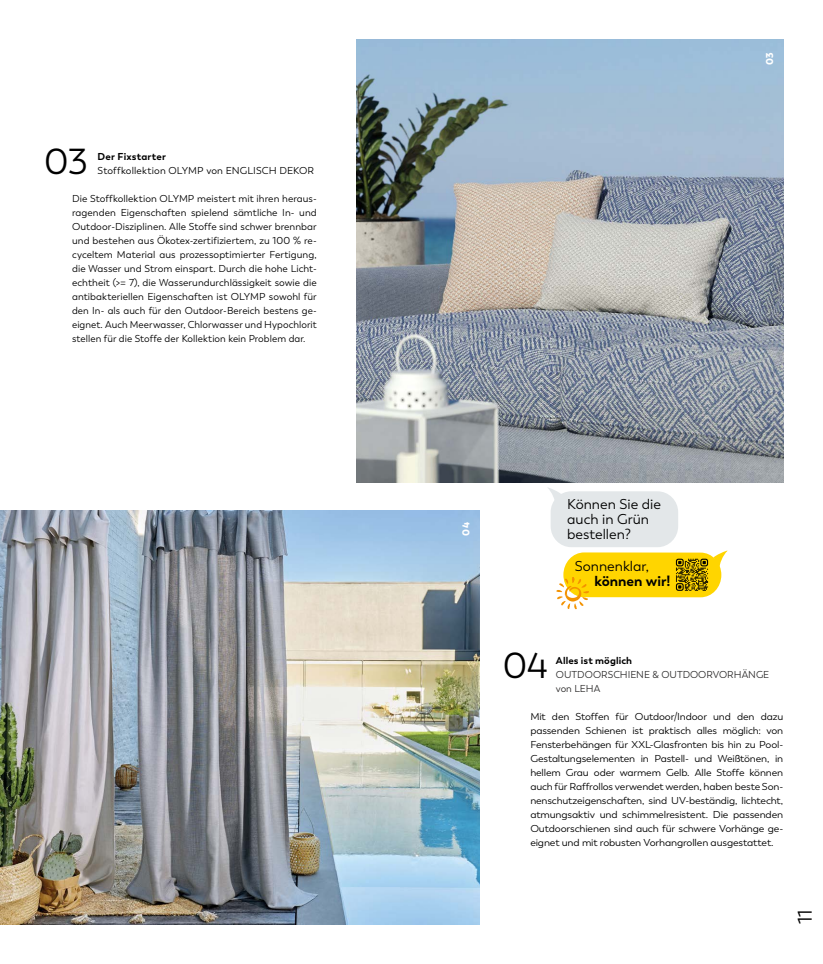
<style>
.page{position:relative;width:823px;height:964px;background:#fff}
.page>*{position:absolute;margin:0;border:0;box-sizing:border-box;transform-origin:0 0}
.t1{font:36px "Trenda";color:#000}
.t2{font:19.8px "Trenda";color:#000}
.t3{font:14.2px/14.8px "Trenda";color:#000}
.t4{font:700 14.2px "Trenda";color:#000}
.t5{font:10px/14px "Trenda";color:#000;text-align:justify}
.t6{font:10px/14px "Trenda";color:#000;text-align:justify;scale:1.04 1}
.t7{font:10px/14px "Trenda";color:#2c2b2b}
.t8{font:700 10px "Trenda";letter-spacing:.015em;color:#000}
.t9{font:900 10px "Trenda";color:#fff}
</style>
<div class="page">
<img style="left:1px;top:510px;width:478px;height:414px">
<div style="left:550px;top:491px;width:127px;height:56px;background:#e3e7e9;border-radius:21px"></div>
<svg style="left:548px;top:487px;width:13px;height:19px"></svg>
<svg style="left:556px;top:550px;width:171px;height:59px"></svg>
<img style="left:675px;top:559px;width:32px;height:32px">
<img style="left:356px;top:40px;width:426px;height:442px">
<h1 class="t1" style="left:44px;top:141px;width:45px">03</h1>
<p class="t8" style="left:98px;top:150px;width:70px">Der Fixstarter</p>
<p class="t5" style="left:98px;top:164px;width:218px">Stoffkollektion OLYMP von ENGLISCH DEKOR</p>
<p class="t5" style="left:72px;top:192px;width:246px">Die Stoffkollektion OLYMP meistert mit ihren heraus&shy;ragenden Eigenschaften spielend sämtliche In- und Outdoor-Disziplinen. Alle Stoffe sind schwer brennbar und bestehen aus Ökotex-zertifiziertem, zu 100 % re&shy;cyceltem Material aus prozessoptimierter Fertigung, die Wasser und Strom einspart. Durch die hohe Licht&shy;echtheit (&gt;= 7), die Wasserundurchlässigkeit sowie die antibakteriellen Eigenschaften ist OLYMP sowohl für den In- als auch für den Outdoor-Bereich bestens ge&shy;eignet. Auch Meerwasser, Chlorwasser und Hypochlorit stellen für die Stoffe der Kollektion kein Problem dar.</p>
<p class="t9" style="left:762px;top:65px;width:14px;rotate:-90deg">03</p>
<p class="t9" style="left:459px;top:535px;width:15px;rotate:-90deg">04</p>
<h3 class="t3" style="left:567px;top:497px;width:95px">Können Sie die auch in Grün bestellen?</h3>
<h3 class="t3" style="left:574px;top:559px;width:76px">Sonnenklar,</h3>
<h3 class="t4" style="left:594px;top:572px;width:77px">können wir!</h3>
<h1 class="t1" style="left:502px;top:645px;width:47px">04</h1>
<p class="t8" style="left:555px;top:654px;width:78px">Alles ist möglich</p>
<p class="t7" style="left:555px;top:668px;width:215px">OUTDOORSCHIENE &amp; OUTDOORVORHÄNGE von LEHA</p>
<p class="t6" style="left:530px;top:710px;width:244px">Mit den Stoffen für Outdoor/Indoor und den dazu passenden Schienen ist praktisch alles möglich: von Fensterbehängen für XXL-Glasfronten bis hin zu Pool-Gestaltungselementen in Pastell- und Weißtönen, in hellem Grau oder warmem Gelb. Alle Stoffe können auch für Raffrollos verwendet werden, haben beste Son&shy;nenschutzeigenschaften, sind UV-beständig, lichtecht, atmungsaktiv und schimmelresistent. Die passenden Outdoorschienen sind auch für schwere Vorhänge ge&shy;eignet und mit robusten Vorhangrollen ausgestattet.</p>
<h2 class="t2" style="left:792px;top:924px;width:16px;rotate:-90deg">11</h2>
</div>
